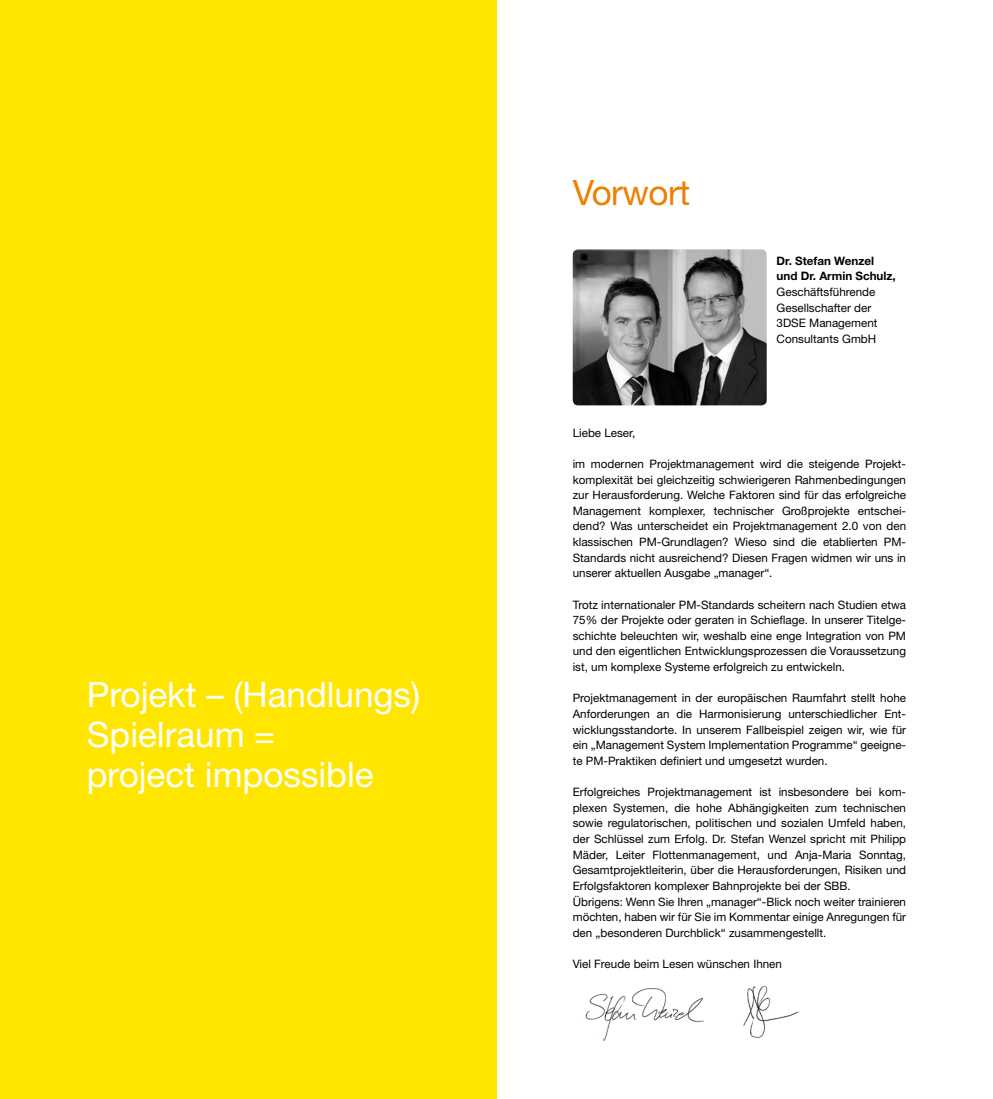
<style>
.page{position:relative;width:993px;height:1099px;background:#fff}
.page>*{position:absolute;margin:0;border:0;box-sizing:border-box;transform-origin:0 0}
.t1{font:35px/40px "Helvetica Neue";color:#fff}
.t2{font:35px "Helvetica Neue";letter-spacing:-.015em;color:#ee7f00}
.t3{font:11.62px/15.6px "Helvetica Neue";color:#000;text-align:justify}
.t4{font:700 11.62px/15.6px "Helvetica Neue";color:#000}
</style>
<div class="page">
<div style="left:0;top:0;width:496px;height:1098px;background:#ffe600"></div>
<img style="left:572px;top:249px;width:194px;height:156px">
<img style="left:743px;top:985px;width:55px;height:53px">
<img style="left:585px;top:988px;width:119px;height:53px">
<h1 class="t1" style="left:87px;top:673px;width:335px">Projekt – (Handlungs)<br>Spielraum =<br>project impossible</h1>
<h1 class="t2" style="left:572px;top:171px;width:119px">Vorwort</h1>
<p class="t4" style="left:776px;top:252px;width:121px">Dr. Stefan Wenzel und Dr. Armin Schulz,</p>
<p class="t3" style="left:776px;top:284px;width:102px;text-align:left">Geschäftsführende<br>Gesellschafter der<br>3DSE Management<br>Consultants GmbH</p>
<p class="t3" style="left:572px;top:424px;width:64px">Liebe Leser,</p>
<p class="t3" style="left:572px;top:456px;width:335px">im modernen Projektmanagement wird die steigende Projekt&shy;komplexität bei gleichzeitig schwierigeren Rahmenbedingungen zur Herausforderung. Welche Faktoren sind für das erfolgreiche Management komplexer, technischer Großprojekte entschei&shy;dend? Was unterscheidet ein Projektmanagement 2.0 von den klassischen PM-Grundlagen? Wieso sind die etablierten PM-Standards nicht ausreichend? Diesen Fragen widmen wir uns in unserer aktuellen Ausgabe „manager“.</p>
<p class="t3" style="left:572px;top:596px;width:335px">Trotz internationaler PM-Standards scheitern nach Studien etwa 75% der Projekte oder geraten in Schieflage. In unserer Titelge&shy;schichte beleuchten wir, weshalb eine enge Integration von PM und den eigentlichen Entwicklungsprozessen die Voraussetzung ist, um komplexe Systeme erfolgreich zu entwickeln.</p>
<p class="t3" style="left:572px;top:690px;width:335px">Projektmanagement in der europäischen Raumfahrt stellt hohe Anforderungen an die Harmonisierung unterschiedlicher Ent&shy;wicklungsstandorte. In unserem Fallbeispiel zeigen wir, wie für ein „Management System Implementation Programme“ geeigne&shy;te PM-Praktiken definiert und umgesetzt wurden.</p>
<p class="t3" style="left:572px;top:784px;width:335px;text-align:left">Erfolgreiches Projektmanagement ist insbesondere bei kom&shy;plexen Systemen, die hohe Abhängigkeiten zum technischen sowie regulatorischen, politischen und sozialen Umfeld haben, der Schlüssel zum Erfolg. Dr. Stefan Wenzel spricht mit Philipp Mäder, Leiter Flottenmanagement, und Anja-Maria Sonntag, Gesamtprojektleiterin, über die Herausforderungen, Risiken und Erfolgsfaktoren komplexer Bahnprojekte bei der SBB.<br>Übrigens: Wenn Sie Ihren „manager“-Blick noch weiter trainieren möchten, haben wir für Sie im Kommentar einige Anregungen für den „besonderen Durchblick“ zusammengestellt.</p>
<p class="t3" style="left:572px;top:956px;width:211px">Viel Freude beim Lesen wünschen Ihnen</p>
</div>
